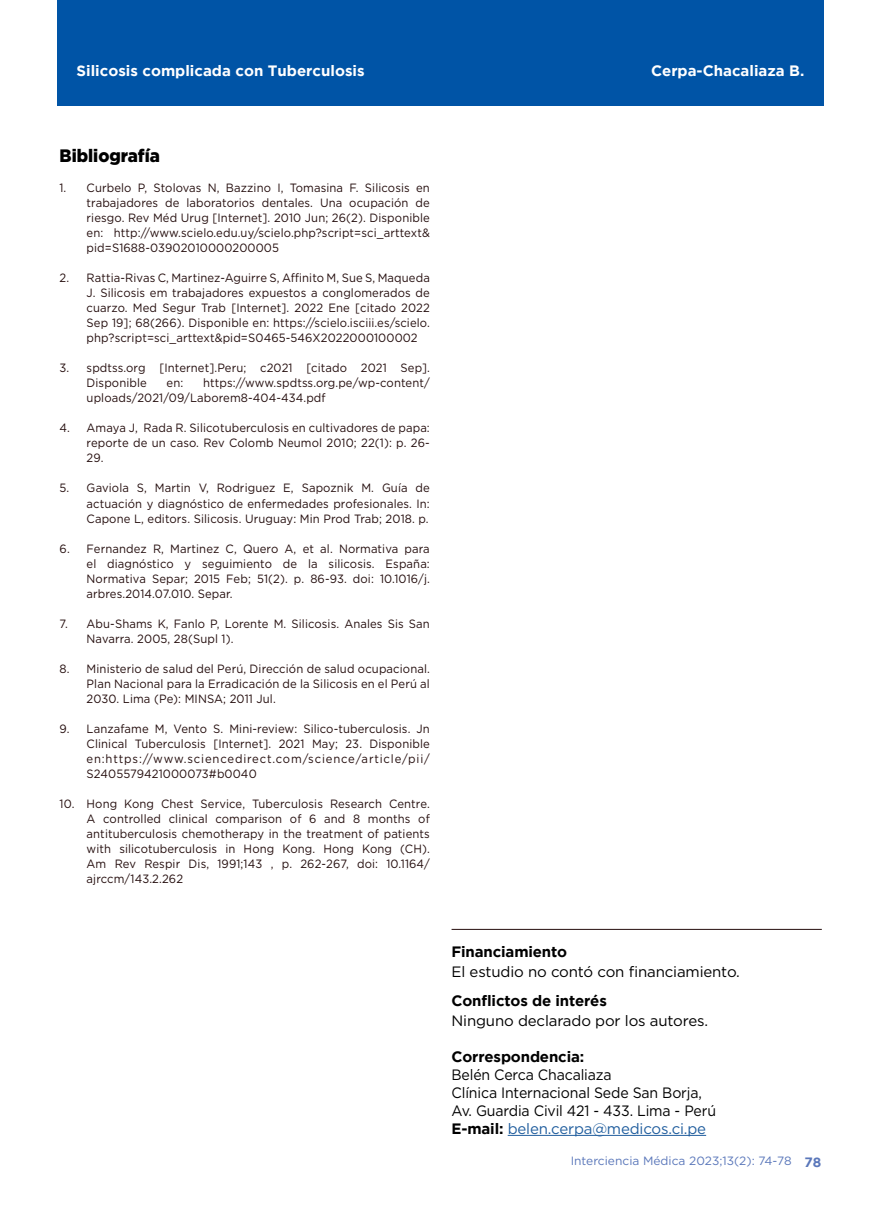
<style>
.page{position:relative;width:881px;height:1212px;background:#fff}
.page>*{position:absolute;margin:0;border:0;box-sizing:border-box;transform-origin:0 0}
.t1{font:900 18px "Gotham";color:#000;scale:.94 1}
.t2{font:15px/18px "Gotham";letter-spacing:-.01em;color:#000;scale:.94 1}
.t3{font:15px "Gotham";letter-spacing:-.01em;color:#000}
.t4{font:700 15px "Gotham";color:#fff}
.t5{font:700 15px "Gotham";letter-spacing:-.01em;color:#000}
.t6{font:700 13.5px "Gotham";color:#5a77ba}
.t7{font:12px/15px "Gotham";letter-spacing:.01em;color:#240d0d;text-align:justify;scale:.94 1}
.t8{font:12px "Gotham";color:#5a77ba}
.s1{font-weight:700}
.s2{color:#215e9e}
</style>
<div class="page">
<div style="left:57px;top:0;width:766px;height:106px;background:#0054a6"></div>
<hr style="left:451px;top:929px;width:370px;height:1px;background:#250d0d">
<hr style="left:507px;top:1135px;width:198px;height:1px;background:#215e9e">
<p class="t4" style="left:77px;top:62px;width:289px">Silicosis complicada con Tuberculosis</p>
<p class="t4" style="left:650px;top:62px;width:155px">Cerpa-Chacaliaza B.</p>
<h1 class="t1" style="left:60px;top:146px;width:108px">Bibliografía</h1>
<p class="t7" style="left:87px;top:180px;width:366px;text-indent:-27px">1. Curbelo P, Stolovas N, Bazzino I, Tomasina F. Silicosis en trabajadores de laboratorios dentales. Una ocupación de riesgo. Rev Méd Urug [Internet]. 2010 Jun; 26(2). Disponible en: http://www.scielo.edu.uy/scielo.php?script=sci_arttext&amp; pid=S1688-03902010000200005</p>
<p class="t7" style="left:87px;top:270px;width:366px;text-indent:-27px">2. Rattia-Rivas C, Martinez-Aguirre S, Affinito M, Sue S, Maqueda J. Silicosis em trabajadores expuestos a conglomerados de cuarzo. Med Segur Trab [Internet]. 2022 Ene [citado 2022<br>Sep 19]; 68(266). Disponible en: https://scielo.isciii.es/scielo. php?script=sci_arttext&amp;pid=S0465-546X2022000100002</p>
<p class="t7" style="left:87px;top:360px;width:366px;text-indent:-27px">3. spdtss.org [Internet].Peru; c2021 [citado 2021 Sep].<br>Disponible</p>
<p class="t7" style="left:87px;top:375px;width:366px;text-indent:116px">https://www.spdtss.org.pe/wp-content/ uploads/2021/09/Laborem8-404-434.pdf</p>
<p class="t7" style="left:87px;top:420px;width:366px;text-indent:-27px">4. Amaya J, Rada R. Silicotuberculosis en cultivadores de papa: reporte de un caso. Rev Colomb Neumol 2010; 22(1): p. 26- 29.</p>
<p class="t7" style="left:87px;top:480px;width:366px;text-indent:-27px">5. Gaviola S, Martin V, Rodriguez E, Sapoznik M. Guía de actuación y diagnóstico de enfermedades profesionales. In:<br>Capone L, editors. Silicosis. Uruguay: Min Prod Trab; 2018. p.</p>
<p class="t7" style="left:87px;top:540px;width:366px;text-indent:-27px">6. Fernandez R, Martinez C, Quero A, et al. Normativa para el diagnóstico y seguimiento de la silicosis. España:<br>Normativa Separ; 2015 Feb; 51(2). p. 86-93. doi: 10.1016/j. arbres.2014.07.010. Separ.</p>
<p class="t7" style="left:87px;top:615px;width:366px;text-indent:-27px">7. Abu-Shams K, Fanlo P, Lorente M. Silicosis. Anales Sis San<br>Navarra. 2005, 28(Supl 1).</p>
<p class="t7" style="left:87px;top:660px;width:366px;text-indent:-27px">8. Ministerio de salud del Perú, Dirección de salud ocupacional.<br>Plan Nacional para la Erradicación de la Silicosis en el Perú al 2030. Lima (Pe): MINSA; 2011 Jul.</p>
<p class="t7" style="left:87px;top:720px;width:366px;text-indent:-27px">9. Lanzafame M, Vento S. Mini-review: Silico-tuberculosis. Jn Clinical Tuberculosis [Internet]. 2021 May; 23. Disponible en:https://www.sciencedirect.com/science/article/pii/ S2405579421000073#b0040</p>
<p class="t7" style="left:87px;top:795px;width:366px;text-indent:-27px">10. Hong Kong Chest Service, Tuberculosis Research Centre.<br>A controlled clinical comparison of 6 and 8 months of antituberculosis chemotherapy in the treatment of patients with silicotuberculosis in Hong Kong. Hong Kong (CH).<br>Am Rev Respir Dis, 1991;143 , p. 262-267, doi: 10.1164/ ajrccm/143.2.262</p>
<p class="t7" style="left:167px;top:375px;width:19px">en:</p>
<p class="t5" style="left:451px;top:943px;width:117px">Financiamiento</p>
<p class="t3" style="left:451px;top:962px;width:290px">El estudio no contó con financiamiento.</p>
<p class="t5" style="left:451px;top:992px;width:157px">Conflictos de interés</p>
<p class="t3" style="left:451px;top:1011px;width:258px">Ninguno declarado por los autores.</p>
<p class="t5" style="left:451px;top:1048px;width:134px">Correspondencia:</p>
<p class="t2" style="left:451px;top:1065px;width:283px">Belén Cerca Chacaliaza<br>Clínica Internacional Sede San Borja, Av. Guardia Civil 421 - 433. Lima - Perú <span class="s1">E-mail:</span> <span class="s2">belen.cerpa@medicos.ci.pe</span></p>
<p class="t8" style="left:570px;top:1153px;width:222px">Interciencia Médica 2023;13(2): 74-78</p>
<p class="t6" style="left:804px;top:1154px;width:18px">78</p>
</div>
